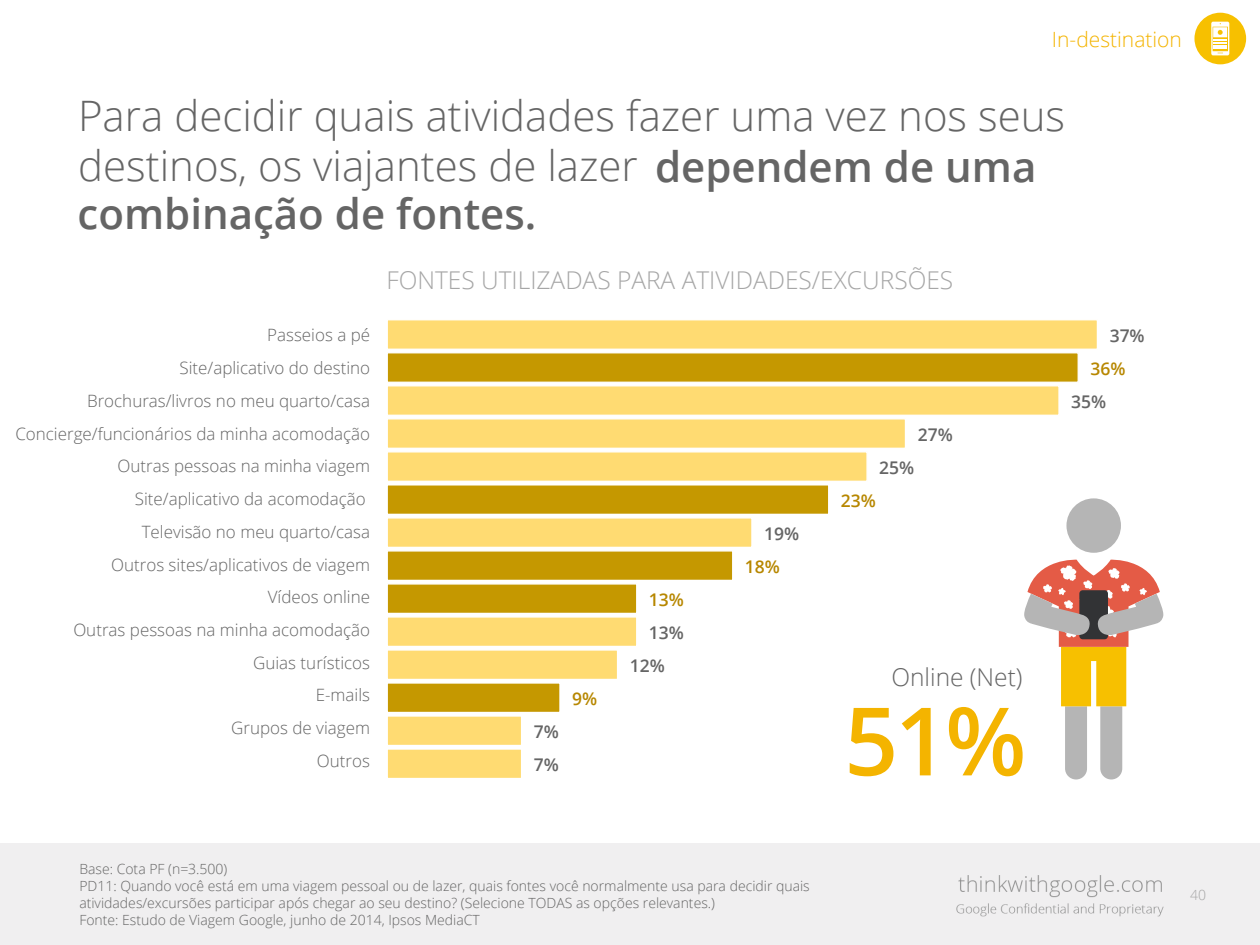
<style>
.page{position:relative;width:1260px;height:945px;background:#fff}
.page>*{position:absolute;margin:0;border:0;box-sizing:border-box;transform-origin:0 0}
.t1{font:600 94.5px "Open Sans";color:#f4b400}
.t2{font:300 42px/49px "Open Sans";color:#656565}
.t3{font:300 24.5px "Open Sans";color:#a6a6a6}
.t4{font:300 24.5px "Open Sans";color:#656565}
.t5{font:300 21px "Open Sans";color:#f4b400}
.t6{font:600 17.5px/33.1px "Open Sans";color:#656565}
.t7{font:600 17.5px "Open Sans";color:#b78700}
.t8{font:300 16.97px/32.7px "Open Sans";color:#656565;text-align:right}
.t9{font:300 14px/16.8px "Open Sans";color:#656565}
.t10{font:300 14px "Open Sans";color:#a6a6a6}
.s1{font-weight:600}
</style>
<div class="page">
<div style="left:0;top:843px;width:1260px;height:102px;background:#f0eff0"></div>
<div style="left:1194px;top:13px;width:52px;height:51px;background:#f7c000;border-radius:50%"></div>
<svg style="left:1211px;top:22px;width:18px;height:33px"></svg>
<div style="left:387px;top:319px;width:711px;height:31px;background:#ffdb72;border:1px solid #fff"></div>
<div style="left:387px;top:352px;width:692px;height:31px;background:#c59800;border:1px solid #fff"></div>
<div style="left:387px;top:385px;width:673px;height:31px;background:#ffdb72;border:1px solid #fff"></div>
<div style="left:387px;top:418px;width:519px;height:31px;background:#ffdb72;border:1px solid #fff"></div>
<div style="left:387px;top:451px;width:481px;height:31px;background:#ffdb72;border:1px solid #fff"></div>
<div style="left:387px;top:485px;width:442px;height:29px;background:#c59800"></div>
<div style="left:387px;top:484px;width:442px;height:31px;border:1px solid #fff"></div>
<div style="left:387px;top:517px;width:366px;height:31px;background:#ffdb72;border:1px solid #fff"></div>
<div style="left:387px;top:550px;width:346px;height:31px;background:#c59800;border:1px solid #fff"></div>
<div style="left:387px;top:583px;width:250px;height:31px;background:#c59800;border:1px solid #fff"></div>
<div style="left:387px;top:616px;width:250px;height:31px;background:#ffdb72;border:1px solid #fff"></div>
<div style="left:387px;top:649px;width:231px;height:31px;background:#ffdb72;border:1px solid #fff"></div>
<div style="left:387px;top:682px;width:174px;height:31px;background:#c59800;border:1px solid #fff"></div>
<div style="left:387px;top:715px;width:135px;height:31px;background:#ffdb72;border:1px solid #fff"></div>
<div style="left:387px;top:748px;width:135px;height:31px;background:#ffdb72;border:1px solid #fff"></div>
<div style="left:1066px;top:498px;width:55px;height:55px;background:#b5b5b5;border-radius:50%"></div>
<svg style="left:1024px;top:559px;width:140px;height:220px"></svg>
<p class="t5" style="left:1052px;top:25px;width:132px">In-destination</p>
<h2 class="t2" style="left:78px;top:90px;width:989px">Para decidir quais atividades fazer uma vez nos seus destinos, os viajantes de lazer <span class="s1">dependem de uma combinação de fontes.</span></h2>
<p class="t8" style="left:15px;top:319px;width:356px">Passeios a pé<br>Site/aplicativo do destino<br>Brochuras/livros no meu quarto/casa<br>Concierge/funcionários da minha acomodação<br>Outras pessoas na minha viagem<br>Site/aplicativo da acomodação<br>Televisão no meu quarto/casa<br>Outros sites/aplicativos de viagem<br>Vídeos online<br>Outras pessoas na minha acomodação<br>Guias turísticos<br>E-mails<br>Grupos de viagem<br>Outros</p>
<h3 class="t3" style="left:386px;top:263px;width:568px">FONTES UTILIZADAS PARA ATIVIDADES/EXCURSÕES</h3>
<p class="t6" style="left:918px;top:417px;width:37px">27%</p>
<p class="t6" style="left:879px;top:450px;width:37px">25%</p>
<p class="t6" style="left:534px;top:715px;width:27px">7%<br>7%</p>
<p class="t7" style="left:572px;top:686px;width:27px">9%</p>
<p class="t7" style="left:649px;top:587px;width:37px">13%</p>
<p class="t6" style="left:630px;top:615px;width:56px;text-indent:19px">13%<br>12%</p>
<p class="t6" style="left:764px;top:516px;width:37px">19%</p>
<p class="t7" style="left:745px;top:554px;width:37px">18%</p>
<p class="t7" style="left:841px;top:488px;width:37px">23%</p>
<h3 class="t4" style="left:891px;top:660px;width:133px">Online (Net)</h3>
<h1 class="t1" style="left:844px;top:676px;width:184px">51%</h1>
<p class="t6" style="left:1110px;top:318px;width:37px">37%</p>
<p class="t7" style="left:1090px;top:356px;width:37px">36%</p>
<p class="t6" style="left:1071px;top:384px;width:37px">35%</p>
<p class="t9" style="left:79px;top:861px;width:732px">Base: Cota PF (n=3.500)<br>PD11: Quando você está em uma viagem pessoal ou de lazer, quais fontes você normalmente usa para decidir quais atividades/excursões participar após chegar ao seu destino? (Selecione TODAS as opções relevantes.)<br>Fonte: Estudo de Viagem Google, junho de 2014, Ipsos MediaCT</p>
<p class="t10" style="left:1190px;top:885px;width:17px">40</p>
</div>
